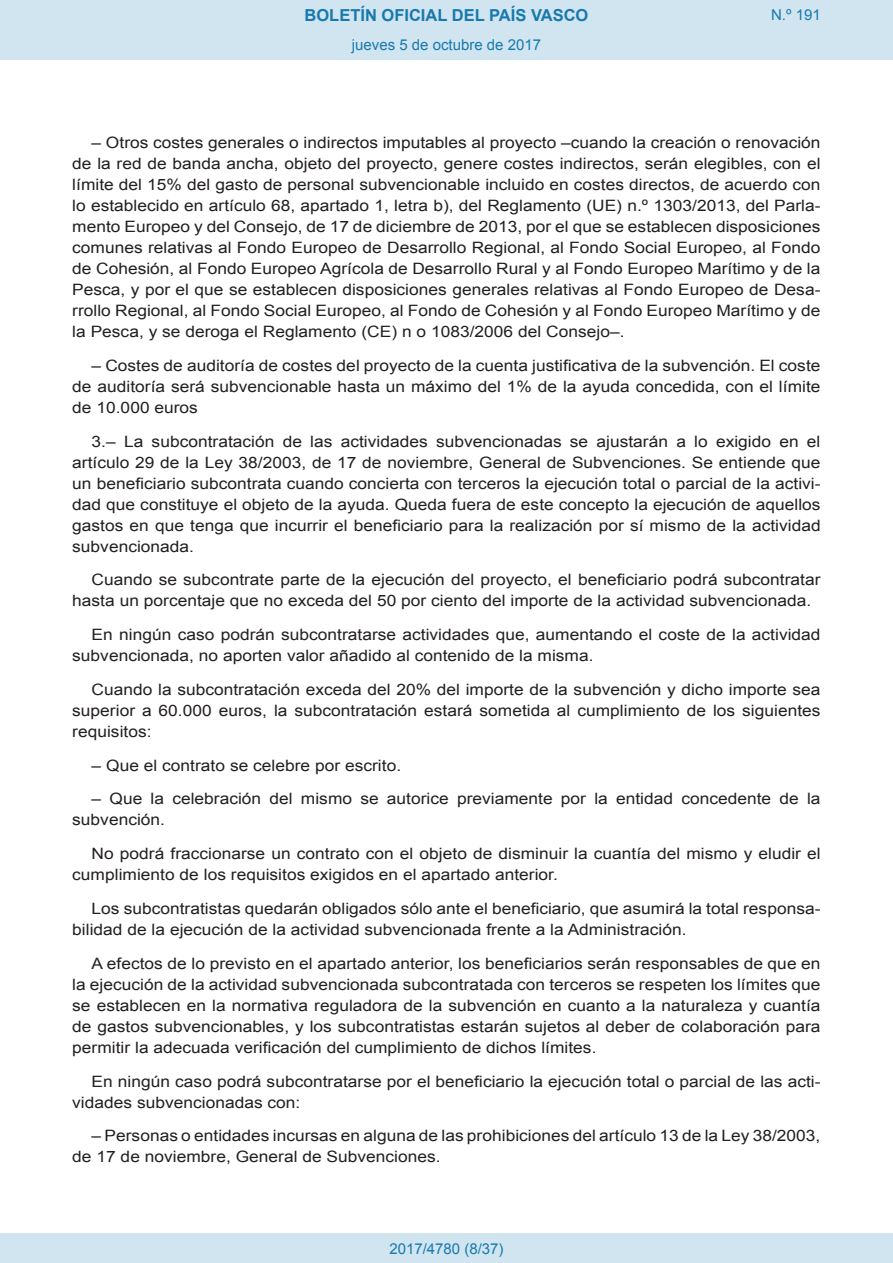
<style>
.page{position:relative;width:893px;height:1263px;background:#fff}
.page>*{position:absolute;margin:0;border:0;box-sizing:border-box;transform-origin:0 0}
.t1{font:700 16.5px "Arial";color:#1879ad}
.BOPVDetalle{font:15.6px/21px "Arial";color:#231f20;scale:1.11 1}
.Paginacion_Centro{font:15px "Arial";color:#1879ad}
</style>
<div class="page">
<div style="left:0;top:0;width:893px;height:60px;background:#d0e5f0"></div>
<div style="left:0;top:1233px;width:893px;height:30px;background:#d0e5f0"></div>
<p class="t1" style="left:305px;top:4px;width:285px">BOLETÍN OFICIAL DEL PAÍS VASCO</p>
<p class="Paginacion_Centro" style="left:352px;top:35px;width:191px">jueves 5 de octubre de 2017</p>
<p class="Paginacion_Centro" style="left:771px;top:5px;width:51px">N.º 191</p>
<p class="BOPVDetalle" style="left:72px;top:132px;width:676px;text-align:justify;text-indent:19px">– Otros costes generales o indirectos imputables al proyecto –cuando la creación o renovación de la red de banda ancha, objeto del proyecto, genere costes indirectos, serán elegibles, con el límite del 15% del gasto de personal subvencionable incluido en costes directos, de acuerdo con lo establecido en artículo 68, apartado 1, letra b), del Reglamento (UE) n.º 1303/2013, del Parla&shy;mento Europeo y del Consejo, de 17 de diciembre de 2013, por el que se establecen disposiciones comunes relativas al Fondo Europeo de Desarrollo Regional, al Fondo Social Europeo, al Fondo de Cohesión, al Fondo Europeo Agrícola de Desarrollo Rural y al Fondo Europeo Marítimo y de la Pesca, y por el que se establecen disposiciones generales relativas al Fondo Europeo de Desa&shy;rrollo Regional, al Fondo Social Europeo, al Fondo de Cohesión y al Fondo Europeo Marítimo y de la Pesca, y se deroga el Reglamento (CE) n o 1083/2006 del Consejo–.</p>
<p class="BOPVDetalle" style="left:72px;top:355px;width:676px;text-align:justify;text-indent:19px">– Costes de auditoría de costes del proyecto de la cuenta justificativa de la subvención. El coste de auditoría será subvencionable hasta un máximo del 1% de la ayuda concedida, con el límite de 10.000 euros</p>
<p class="BOPVDetalle" style="left:72px;top:431px;width:676px;text-align:justify;text-indent:19px">3.– La subcontratación de las actividades subvencionadas se ajustarán a lo exigido en el artículo 29 de la Ley 38/2003, de 17 de noviembre, General de Subvenciones. Se entiende que un beneficiario subcontrata cuando concierta con terceros la ejecución total o parcial de la activi&shy;dad que constituye el objeto de la ayuda. Queda fuera de este concepto la ejecución de aquellos gastos en que tenga que incurrir el beneficiario para la realización por sí mismo de la actividad subvencionada.</p>
<p class="BOPVDetalle" style="left:72px;top:570px;width:676px;text-indent:19px">Cuando se subcontrate parte de la ejecución del proyecto, el beneficiario podrá subcontratar hasta un porcentaje que no exceda del 50 por ciento del importe de la actividad subvencionada.</p>
<p class="BOPVDetalle" style="left:72px;top:624px;width:676px;text-indent:19px">En ningún caso podrán subcontratarse actividades que, aumentando el coste de la actividad subvencionada, no aporten valor añadido al contenido de la misma.</p>
<p class="BOPVDetalle" style="left:72px;top:679px;width:676px;text-align:justify;text-indent:19px">Cuando la subcontratación exceda del 20% del importe de la subvención y dicho importe sea superior a 60.000 euros, la subcontratación estará sometida al cumplimiento de los siguientes requisitos:</p>
<p class="BOPVDetalle" style="left:92px;top:755px;width:280px">– Que el contrato se celebre por escrito.</p>
<p class="BOPVDetalle" style="left:72px;top:789px;width:676px;text-indent:19px">– Que la celebración del mismo se autorice previamente por la entidad concedente de la subvención.</p>
<p class="BOPVDetalle" style="left:72px;top:843px;width:676px;text-indent:19px">No podrá fraccionarse un contrato con el objeto de disminuir la cuantía del mismo y eludir el cumplimiento de los requisitos exigidos en el apartado anterior.</p>
<p class="BOPVDetalle" style="left:72px;top:898px;width:676px;text-indent:19px">Los subcontratistas quedarán obligados sólo ante el beneficiario, que asumirá la total responsa&shy;bilidad de la ejecución de la actividad subvencionada frente a la Administración.</p>
<p class="BOPVDetalle" style="left:72px;top:953px;width:676px;text-align:justify;text-indent:19px">A efectos de lo previsto en el apartado anterior, los beneficiarios serán responsables de que en la ejecución de la actividad subvencionada subcontratada con terceros se respeten los límites que se establecen en la normativa reguladora de la subvención en cuanto a la naturaleza y cuantía de gastos subvencionables, y los subcontratistas estarán sujetos al deber de colaboración para permitir la adecuada verificación del cumplimiento de dichos límites.</p>
<p class="BOPVDetalle" style="left:72px;top:1071px;width:676px;text-indent:19px">En ningún caso podrá subcontratarse por el beneficiario la ejecución total o parcial de las acti&shy;vidades subvencionadas con:</p>
<p class="BOPVDetalle" style="left:72px;top:1125px;width:675px;text-indent:19px">– Personas o entidades incursas en alguna de las prohibiciones del artículo 13 de la Ley 38/2003, de 17 de noviembre, General de Subvenciones.</p>
<p class="Paginacion_Centro" style="left:389px;top:1238px;width:116px">2017/4780 (8/37)</p>
</div>
